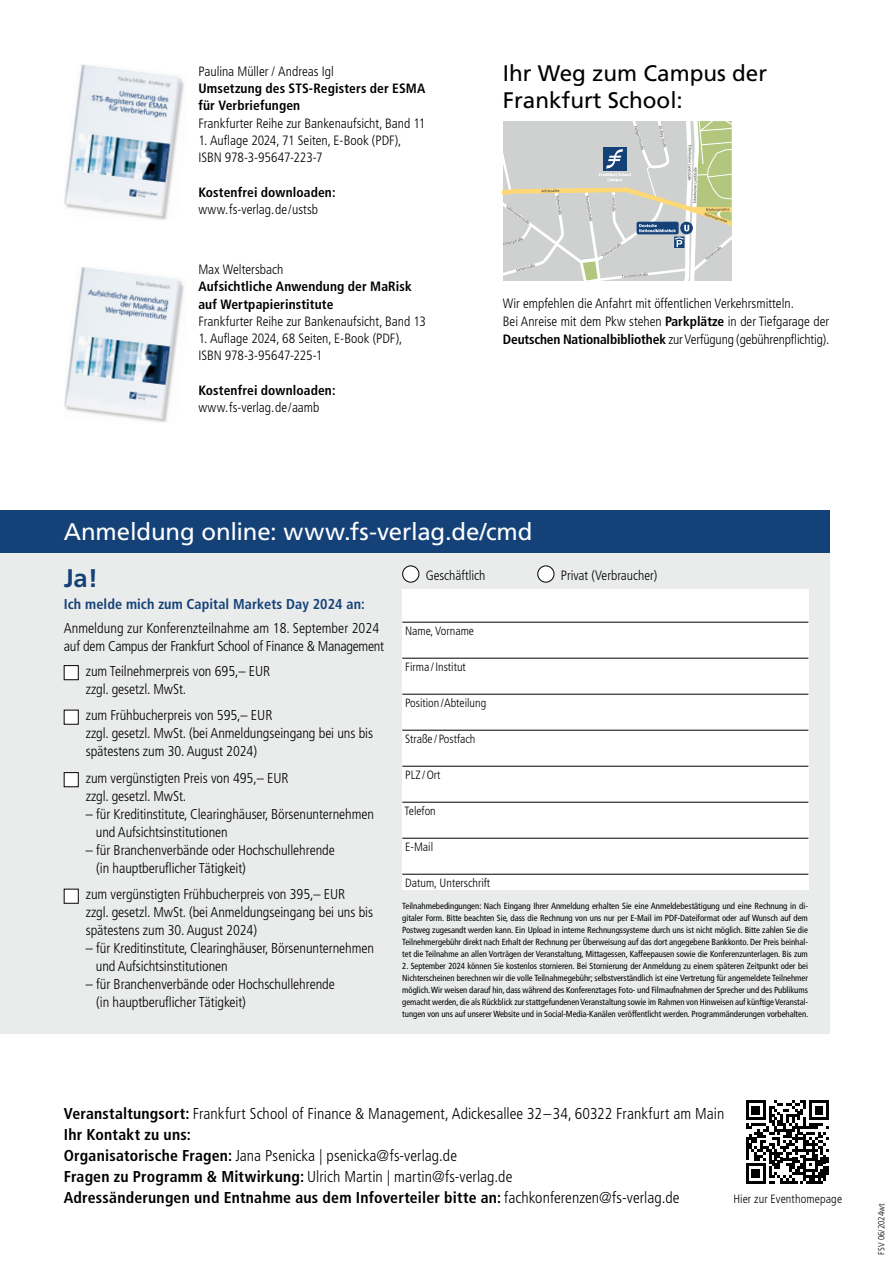
<style>
.page{position:relative;width:893px;height:1263px;background:#fff}
.page>*{position:absolute;margin:0;border:0;box-sizing:border-box;transform-origin:0 0}
.t1{font:700 25.5px "Frutiger LT Std";color:#144278}
.t2{font:24px "Frutiger LT Std";letter-spacing:-.005em;color:#fff}
.t3{font:22.5px/27px "Frutiger LT Std";color:#000}
.t4{font:300 condensed 15.75px/21px "Frutiger LT Std";letter-spacing:.005em;color:#000}
.t5{font:300 condensed 14.25px/18px "Frutiger LT Std";letter-spacing:-.005em;color:#000}
.t6{font:700 condensed 14.25px "Frutiger LT Std";letter-spacing:.005em;color:#144278}
.t7{font:300 condensed 13.5px/17.2px "Frutiger LT Std";color:#000}
.t8{font:700 condensed 13.5px/17.2px "Frutiger LT Std";letter-spacing:.01em;color:#000}
.t9{font:300 condensed 12px "Frutiger LT Std";color:#000}
.t10{font:300 condensed 9px "Frutiger LT Std";color:#000}
.t11{font:condensed 8.85px/12px "Frutiger LT Std";letter-spacing:-.005em;color:#000;text-align:justify}
.s1{font-weight:700}
</style>
<div class="page">
<img style="left:64px;top:64px;width:120px;height:156px">
<img style="left:64px;top:267px;width:120px;height:156px">
<svg style="left:746px;top:1100px;width:83px;height:83px"></svg>
<svg style="left:503px;top:121px;width:228px;height:160px;background:#cbcec6"></svg>
<div style="left:0;top:544px;width:829px;height:490px;background:#eaebeb"></div>
<div style="left:64px;top:666px;width:14px;height:14px;background:#fff"></div>
<div style="left:64px;top:665px;width:15px;height:15px;border:1px solid #000"></div>
<div style="left:64px;top:710px;width:14px;height:14px;background:#fff"></div>
<div style="left:64px;top:710px;width:15px;height:15px;border:1px solid #000"></div>
<div style="left:64px;top:773px;width:14px;height:14px;background:#fff"></div>
<div style="left:64px;top:772px;width:15px;height:15px;border:1px solid #000"></div>
<div style="left:64px;top:889px;width:14px;height:14px;background:#fff"></div>
<div style="left:64px;top:889px;width:15px;height:15px;border:1px solid #000"></div>
<div style="left:402px;top:589px;width:406px;height:300px;background:#fff"></div>
<hr style="left:402px;top:622px;width:406px;height:1px;background:#000">
<hr style="left:402px;top:658px;width:406px;height:1px;background:#000">
<hr style="left:402px;top:694px;width:406px;height:1px;background:#000">
<hr style="left:402px;top:730px;width:406px;height:1px;background:#000">
<hr style="left:402px;top:766px;width:406px;height:1px;background:#000">
<hr style="left:402px;top:802px;width:406px;height:1px;background:#000">
<hr style="left:402px;top:838px;width:406px;height:1px;background:#000">
<hr style="left:402px;top:874px;width:406px;height:1px;background:#000">
<div style="left:403px;top:566px;width:16px;height:16px;background:#fff;border-radius:50%"></div>
<div style="left:402px;top:565px;width:17px;height:17px;border:1px solid #000;border-radius:50%"></div>
<div style="left:538px;top:566px;width:16px;height:16px;background:#fff;border-radius:50%"></div>
<div style="left:537px;top:565px;width:17px;height:17px;border:1px solid #000;border-radius:50%"></div>
<div style="left:0;top:510px;width:829px;height:43px;background:#144278"></div>
<h3 class="t7" style="left:198px;top:63px;width:137px">Paulina Müller / Andreas Igl</h3>
<h3 class="t8" style="left:198px;top:80px;width:228px">Umsetzung des STS-Registers der ESMA für Verbriefungen</h3>
<h3 class="t7" style="left:198px;top:115px;width:228px">Frankfurter Reihe zur Bankenaufsicht, Band 11</h3>
<h3 class="t7" style="left:198px;top:132px;width:205px">1. Auflage 2024, 71 Seiten, E-Book (PDF),<br>ISBN 978-3-95647-223-7</h3>
<h3 class="t8" style="left:198px;top:183px;width:139px">Kostenfrei downloaden:</h3>
<h3 class="t7" style="left:198px;top:201px;width:121px">www.fs-verlag.de/ustsb</h3>
<h3 class="t7" style="left:198px;top:261px;width:87px">Max Weltersbach</h3>
<h3 class="t8" style="left:198px;top:278px;width:215px">Aufsichtliche Anwendung der MaRisk auf Wertpapierinstitute</h3>
<h3 class="t7" style="left:198px;top:313px;width:229px">Frankfurter Reihe zur Bankenaufsicht, Band 13</h3>
<h3 class="t7" style="left:198px;top:330px;width:205px">1. Auflage 2024, 68 Seiten, E-Book (PDF),<br>ISBN 978-3-95647-225-1</h3>
<h3 class="t8" style="left:198px;top:382px;width:139px">Kostenfrei downloaden:</h3>
<h3 class="t7" style="left:198px;top:399px;width:123px">www.fs-verlag.de/aamb</h3>
<h3 class="t3" style="left:503px;top:59px;width:266px">Ihr Weg zum Campus der<br>Frankfurt School:</h3>
<h3 class="t7" style="left:503px;top:294px;width:328px;line-height:18px">Wir empfehlen die Anfahrt mit öffentlichen Verkehrsmitteln.<br>Bei Anreise mit dem Pkw stehen <span class="s1">Parkplätze</span> in der Tiefgarage der<br><span class="s1">Deutschen Nationalbibliothek</span> zur Verfügung (gebührenpflichtig).</h3>
<h2 class="t2" style="left:64px;top:517px;width:470px">Anmeldung online: www.fs-verlag.de/cmd</h2>
<h1 class="t1" style="left:64px;top:563px;width:36px">Ja!</h1>
<h3 class="t6" style="left:64px;top:596px;width:303px">Ich melde mich zum Capital Markets Day 2024 an:</h3>
<h3 class="t5" style="left:64px;top:619px;width:322px">Anmeldung zur Konferenzteilnahme am 18. September 2024 auf dem Campus der Frankfurt School of Finance &amp; Management</h3>
<h3 class="t5" style="left:86px;top:662px;width:186px">zum Teilnehmerpreis von 695,– EUR zzgl. gesetzl. MwSt.</h3>
<h3 class="t5" style="left:86px;top:707px;width:289px">zum Frühbucherpreis von 595,– EUR<br>zzgl. gesetzl. MwSt. (bei Anmeldungseingang bei uns bis spätestens zum 30. August 2024)</h3>
<h3 class="t5" style="left:86px;top:769px;width:204px">zum vergünstigten Preis von 495,– EUR zzgl. gesetzl. MwSt.</h3>
<h3 class="t5" style="left:96px;top:805px;width:280px;text-indent:-10px">– für Kreditinstitute, Clearinghäuser, Börsenunternehmen und Aufsichtsinstitutionen</h3>
<h3 class="t5" style="left:96px;top:841px;width:240px;text-indent:-10px">– für Branchenverbände oder Hochschullehrende (in hauptberuflicher Tätigkeit)</h3>
<h3 class="t5" style="left:86px;top:886px;width:289px">zum vergünstigten Frühbucherpreis von 395,– EUR<br>zzgl. gesetzl. MwSt. (bei Anmeldungseingang bei uns bis spätestens zum 30. August 2024)</h3>
<h3 class="t5" style="left:96px;top:940px;width:280px;text-indent:-10px">– für Kreditinstitute, Clearinghäuser, Börsenunternehmen und Aufsichtsinstitutionen</h3>
<h3 class="t5" style="left:96px;top:976px;width:240px;text-indent:-10px">– für Branchenverbände oder Hochschullehrende (in hauptberuflicher Tätigkeit)</h3>
<h3 class="t7" style="left:426px;top:566px;width:61px">Geschäftlich</h3>
<h3 class="t7" style="left:561px;top:566px;width:98px">Privat (Verbraucher)</h3>
<h3 class="t9" style="left:405px;top:624px;width:70px">Name, Vorname</h3>
<h3 class="t9" style="left:405px;top:660px;width:62px">Firma /Institut</h3>
<h3 class="t9" style="left:405px;top:696px;width:83px">Position /Abteilung</h3>
<h3 class="t9" style="left:405px;top:732px;width:72px">Straße / Postfach</h3>
<h3 class="t9" style="left:405px;top:768px;width:37px">PLZ /Ort</h3>
<h3 class="t9" style="left:404px;top:804px;width:33px">Telefon</h3>
<h3 class="t9" style="left:405px;top:840px;width:29px">E-Mail</h3>
<h3 class="t9" style="left:405px;top:876px;width:87px">Datum, Unterschrift</h3>
<p class="t11" style="left:402px;top:899px;width:407px">Teilnahmebedingungen: Nach Eingang Ihrer Anmeldung erhalten Sie eine Anmeldebestätigung und eine Rechnung in di&shy;gitaler Form. Bitte beachten Sie, dass die Rechnung von uns nur per E-Mail im PDF-Dateiformat oder auf Wunsch auf dem Postweg zugesandt werden kann. Ein Upload in interne Rechnungssysteme durch uns ist nicht möglich. Bitte zahlen Sie die Teilnehmergebühr direkt nach Erhalt der Rechnung per Überweisung auf das dort angegebene Bankkonto. Der Preis beinhal&shy;tet die Teilnahme an allen Vorträgen der Veranstaltung, Mittagessen, Kaffeepausen sowie die Konferenzunterlagen. Bis zum</p>
<p class="t11" style="left:402px;top:959px;width:407px">2. September 2024 können Sie kostenlos stornieren. Bei Stornierung der Anmeldung zu einem späteren Zeitpunkt oder bei Nichterscheinen berechnen wir die volle Teilnahmegebühr; selbstverständlich ist eine Vertretung für angemeldete Teilnehmer möglich. Wir weisen darauf hin, dass während des Konferenztages Foto- und Filmaufnahmen der Sprecher und des Publikums gemacht werden, die als Rückblick zur stattgefundenen Veranstaltung sowie im Rahmen von Hinweisen auf künftige Veranstal&shy;tungen von uns auf unserer Website und in Social-Media-Kanälen veröffentlicht werden. Programmänderungen vorbehalten.</p>
<p class="t4" style="left:64px;top:1104px;width:662px"><span class="s1">Veranstaltungsort:</span> Frankfurt School of Finance &amp; Management, Adickesallee 32–34, 60322 Frankfurt am Main <span class="s1">Ihr Kontakt zu uns:<br>Organisatorische Fragen:</span> Jana Psenicka | psenicka@fs-verlag.de<br><span class="s1">Fragen zu Programm &amp; Mitwirkung:</span> Ulrich Martin | martin@fs-verlag.de<br><span class="s1">Adressänderungen und Entnahme aus dem Infoverteiler bitte an:</span> fachkonferenzen@fs-verlag.de</p>
<h3 class="t9" style="left:733px;top:1192px;width:110px">Hier zur Eventhomepage</h3>
<p class="t10" style="left:876px;top:1254px;width:52px;rotate:-90deg">FSV 06/2024wt</p>
</div>
